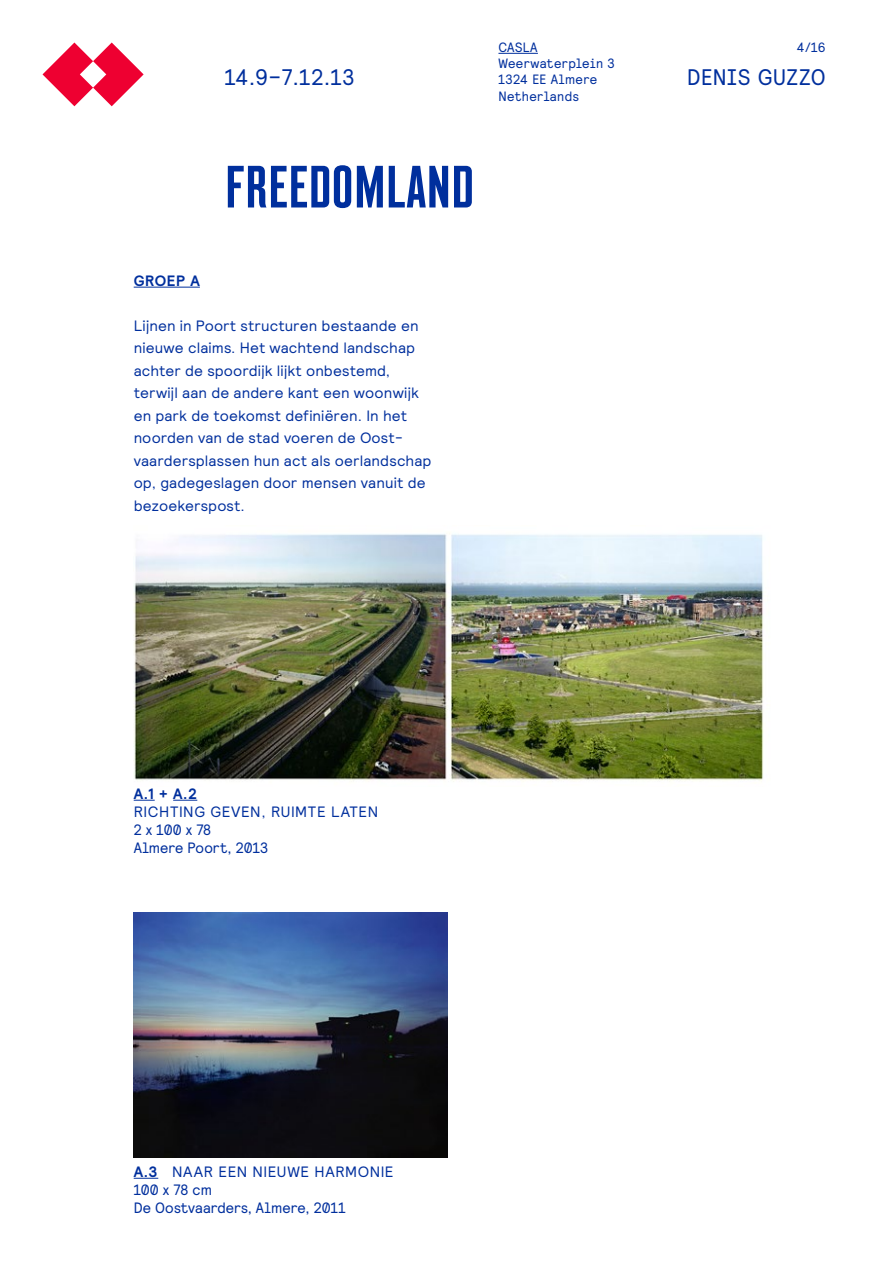
<style>
.page{position:relative;width:893px;height:1263px;background:#fff}
.page>*{position:absolute;margin:0;border:0;box-sizing:border-box;transform-origin:0 0}
.t1{font:condensed 59.55px "Montefiore";letter-spacing:.015em;color:#002f9d}
.t2{font:22.5px "Relative Faux";letter-spacing:.03em;color:#002f9d}
.t3{font:15px/22.5px "Relative";letter-spacing:.005em;color:#002f9d}
.t4{font:15px/18px "Relative Faux";color:#002f9d}
.t5{font:15px "Relative";letter-spacing:.04em;color:#002f9d}
.t6{font:700 15px "Relative";color:#002f9d}
.t7{font:13.5px/16.2px "Relative Faux";letter-spacing:.025em;color:#002f9d}
.s1{font-weight:700}
</style>
<div class="page">
<hr style="left:134px;top:287px;width:66px;height:1px;background:#002f9d">
<svg style="left:134px;top:800px;width:21px;height:1px"></svg>
<svg style="left:173px;top:800px;width:24px;height:1px"></svg>
<svg style="left:134px;top:1178px;width:24px;height:1px"></svg>
<hr style="left:498px;top:53px;width:40px;height:1px;background:#002f9d">
<svg style="left:43px;top:43px;width:101px;height:63px"></svg>
<img style="left:134px;top:533px;width:630px;height:249px">
<img style="left:134px;top:912px;width:313px;height:245px">
<p class="t7" style="left:498px;top:39px;width:118px">casla<br>Weerwaterplein 3<br>1324 EE Almere<br>Netherlands</p>
<p class="t7" style="left:797px;top:39px;width:30px">4/16</p>
<h2 class="t2" style="left:225px;top:63px;width:131px">14.9–7.12.13</h2>
<h2 class="t2" style="left:687px;top:63px;width:140px">DENIS GUZZO</h2>
<h1 class="t1" style="left:225px;top:152px;width:250px">FREEDOMLAND</h1>
<p class="t6" style="left:134px;top:271px;width:68px">GROEP A</p>
<p class="t3" style="left:134px;top:314px;width:299px">Lijnen in Poort structuren bestaande en nieuwe claims. Het wachtend landschap achter de spoordijk lijkt onbestemd, terwijl aan de andere kant een woonwijk en park de toekomst definiëren. In het noorden van de stad voeren de Oost&shy;vaardersplassen hun act als oerlandschap op, gadegeslagen door mensen vanuit de bezoekerspost.</p>
<p class="t6" style="left:134px;top:784px;width:65px">A.1 + A.2</p>
<p class="t5" style="left:134px;top:802px;width:246px">RICHTING GEVEN, RUIMTE LATEN</p>
<p class="t4" style="left:134px;top:820px;width:136px">2 x 100 x 78<br>Almere Poort, 2013</p>
<p class="t3" style="left:134px;top:1160px;width:61px"><span class="s1">A.3</span> Naar</p>
<p class="t3" style="left:218px;top:1160px;width:10px">een</p>
<p class="t3" style="left:253px;top:1160px;width:11px">nieuwe</p>
<p class="t3" style="left:314px;top:1160px;width:11px">harmonie</p>
<p class="t4" style="left:134px;top:1180px;width:214px">100 x 78 cm<br>De Oostvaarders, Almere, 2011</p>
</div>
